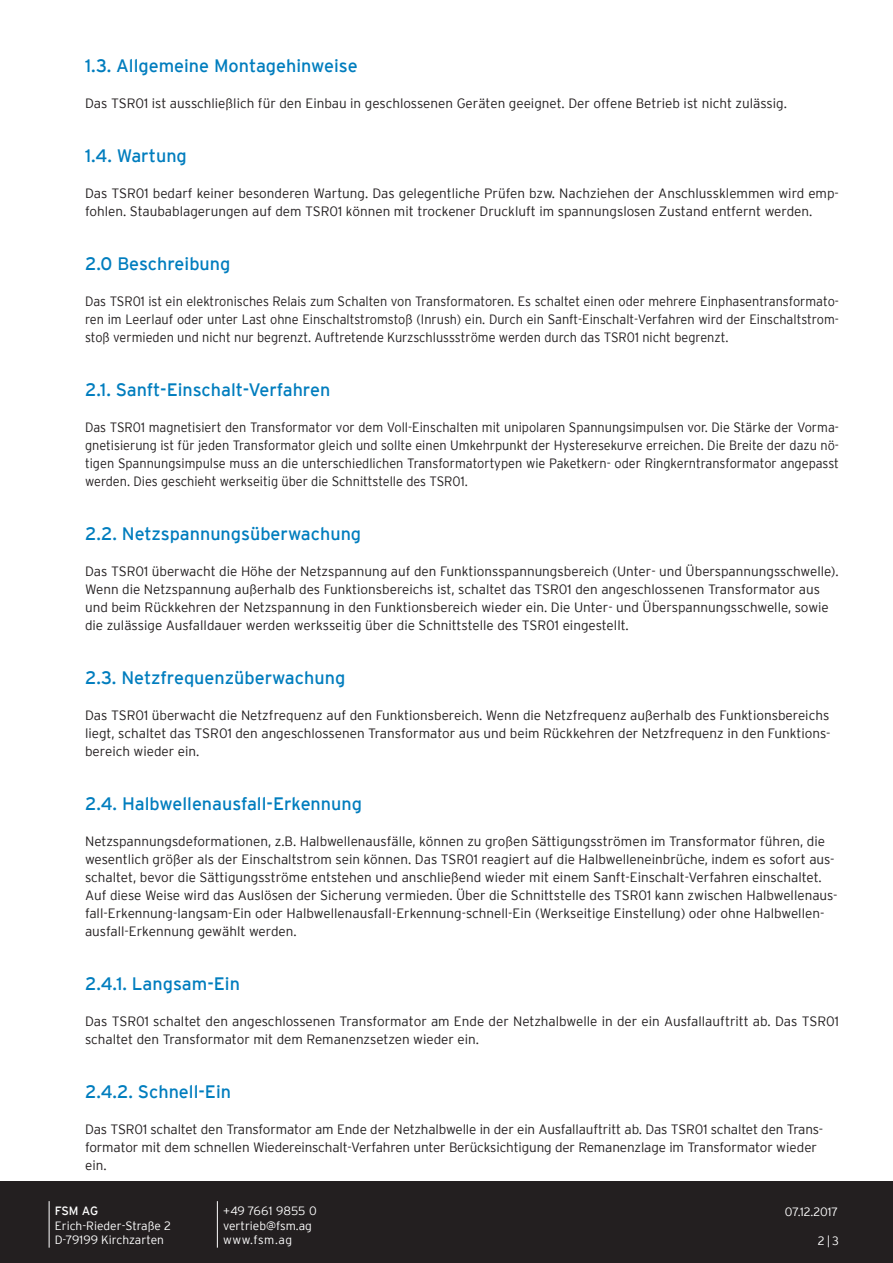
<style>
.page{position:relative;width:893px;height:1263px;background:#fff}
.page>*{position:absolute;margin:0;border:0;box-sizing:border-box;transform-origin:0 0}
.t1{font:18px "Interstate";color:#007dbe}
.t2{font:300 13.5px/18px "Interstate";color:#231f20}
.t3{font:300 13.5px/18px "Interstate";color:#231f20;text-align:justify;scale:.95 1}
.t4{font:300 12px/14.4px "Interstate";color:#fff}
.t5{font:12px "Interstate";color:#fff}
</style>
<div class="page">
<div style="left:0;top:1181px;width:893px;height:82px;background:#231f20"></div>
<hr style="left:217px;top:1201px;width:1px;height:46px;background:#fff">
<hr style="left:49px;top:1201px;width:1px;height:46px;background:#fff">
<h1 class="t1" style="left:85px;top:56px;width:274px">1.3. Allgemeine Montagehinweise</h1>
<p class="t2" style="left:85px;top:94px;width:703px">Das TSR01 ist ausschließlich für den Einbau in geschlossenen Geräten geeignet. Der offene Betrieb ist nicht zulässig.</p>
<h1 class="t1" style="left:85px;top:146px;width:103px">1.4. Wartung</h1>
<p class="t2" style="left:85px;top:184px;width:755px">Das TSR01 bedarf keiner besonderen Wartung. Das gelegentliche Prüfen bzw. Nachziehen der Anschlussklemmen wird emp&shy;fohlen. Staubablagerungen auf dem TSR01 können mit trockener Druckluft im spannungslosen Zustand entfernt werden.</p>
<h1 class="t1" style="left:85px;top:254px;width:147px">2.0 Beschreibung</h1>
<p class="t3" style="left:85px;top:292px;width:795px">Das TSR01 ist ein elektronisches Relais zum Schalten von Transformatoren. Es schaltet einen oder mehrere Einphasentransformato&shy;ren im Leerlauf oder unter Last ohne Einschaltstromstoß (Inrush) ein. Durch ein Sanft-Einschalt-Verfahren wird der Einschaltstrom&shy;stoß vermieden und nicht nur begrenzt. Auftretende Kurzschlussströme werden durch das TSR01 nicht begrenzt.</p>
<h1 class="t1" style="left:85px;top:380px;width:247px">2.1. Sanft-Einschalt-Verfahren</h1>
<p class="t3" style="left:85px;top:418px;width:795px">Das TSR01 magnetisiert den Transformator vor dem Voll-Einschalten mit unipolaren Spannungsimpulsen vor. Die Stärke der Vorma&shy;gnetisierung ist für jeden Transformator gleich und sollte einen Umkehrpunkt der Hysteresekurve erreichen. Die Breite der dazu nö&shy;tigen Spannungsimpulse muss an die unterschiedlichen Transformatortypen wie Paketkern- oder Ringkerntransformator angepasst werden. Dies geschieht werkseitig über die Schnittstelle des TSR01.</p>
<h1 class="t1" style="left:85px;top:524px;width:278px">2.2. Netzspannungsüberwachung</h1>
<p class="t2" style="left:85px;top:562px;width:755px">Das TSR01 überwacht die Höhe der Netzspannung auf den Funktionsspannungsbereich (Unter- und Überspannungsschwelle).<br>Wenn die Netzspannung außerhalb des Funktionsbereichs ist, schaltet das TSR01 den angeschlossenen Transformator aus und beim Rückkehren der Netzspannung in den Funktionsbereich wieder ein. Die Unter- und Überspannungsschwelle, sowie die zulässige Ausfalldauer werden werksseitig über die Schnittstelle des TSR01 eingestellt.</p>
<h1 class="t1" style="left:85px;top:668px;width:262px">2.3. Netzfrequenzüberwachung</h1>
<p class="t2" style="left:85px;top:706px;width:747px;text-align:justify">Das TSR01 überwacht die Netzfrequenz auf den Funktionsbereich. Wenn die Netzfrequenz außerhalb des Funktionsbereichs liegt, schaltet das TSR01 den angeschlossenen Transformator aus und beim Rückkehren der Netzfrequenz in den Funktions&shy;bereich wieder ein.</p>
<h1 class="t1" style="left:85px;top:794px;width:278px">2.4. Halbwellenausfall-Erkennung</h1>
<p class="t2" style="left:85px;top:832px;width:754px">Netzspannungsdeformationen, z.B. Halbwellenausfälle, können zu großen Sättigungsströmen im Transformator führen, die wesentlich größer als der Einschaltstrom sein können. Das TSR01 reagiert auf die Halbwelleneinbrüche, indem es sofort aus&shy;schaltet, bevor die Sättigungsströme entstehen und anschließend wieder mit einem Sanft-Einschalt-Verfahren einschaltet.<br>Auf diese Weise wird das Auslösen der Sicherung vermieden. Über die Schnittstelle des TSR01 kann zwischen Halbwellenaus&shy;fall-Erkennung-langsam-Ein oder Halbwellenausfall-Erkennung-schnell-Ein (Werkseitige Einstellung) oder ohne Halbwellen&shy;ausfall-Erkennung gewählt werden.</p>
<h1 class="t1" style="left:85px;top:974px;width:156px">2.4.1. Langsam-Ein</h1>
<p class="t2" style="left:85px;top:1012px;width:755px">Das TSR01 schaltet den angeschlossenen Transformator am Ende der Netzhalbwelle in der ein Ausfallauftritt ab. Das TSR01 schaltet den Transformator mit dem Remanenzsetzen wieder ein.</p>
<h1 class="t1" style="left:85px;top:1082px;width:148px">2.4.2. Schnell-Ein</h1>
<p class="t2" style="left:85px;top:1120px;width:740px">Das TSR01 schaltet den Transformator am Ende der Netzhalbwelle in der ein Ausfallauftritt ab. Das TSR01 schaltet den Trans&shy;formator mit dem schnellen Wiedereinschalt-Verfahren unter Berücksichtigung der Remanenzlage im Transformator wieder ein.</p>
<p class="t5" style="left:55px;top:1204px;width:45px">FSM AG</p>
<p class="t4" style="left:55px;top:1218px;width:118px">Erich-Rieder-Straße 2<br>D-79199 Kirchzarten</p>
<p class="t4" style="left:223px;top:1203px;width:95px">+49 7661 9855 0 vertrieb@fsm.ag www.fsm.ag</p>
<p class="t4" style="left:785px;top:1204px;width:55px">07.12.2017</p>
<p class="t4" style="left:818px;top:1233px;width:23px">2 | 3</p>
</div>
